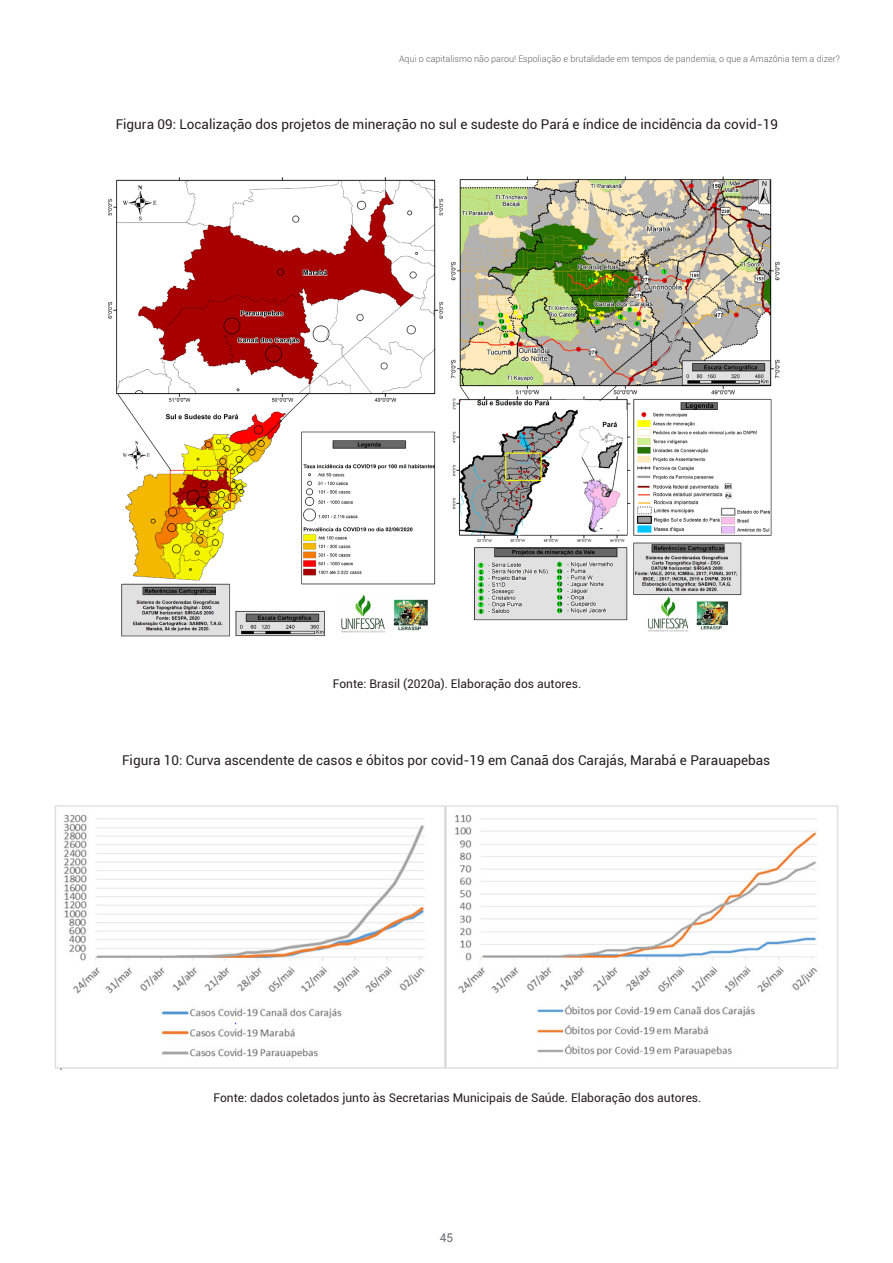
<style>
.page{position:relative;width:893px;height:1263px;background:#fff}
.page>*{position:absolute;margin:0;border:0;box-sizing:border-box;transform-origin:0 0}
.t1{font:13.5px "Roboto";color:#231f20}
.t2{font:12px "Roboto";color:#231f20}
.t3{font:12px "Roboto";color:#6c6d70}
.t4{font:300 9px "Roboto";color:#5f5f62}
</style>
<div class="page">
<img style="left:108px;top:176px;width:672px;height:461px">
<img style="left:55px;top:805px;width:784px;height:264px">
<p class="t4" style="left:399px;top:52px;width:442px">Aqui o capitalismo não parou! Espoliação e brutalidade em tempos de pandemia, o que a Amazônia tem a dizer?</p>
<p class="t1" style="left:116px;top:115px;width:664px">Figura 09: Localização dos projetos de mineração no sul e sudeste do Pará e índice de incidência da covid-19</p>
<p class="t2" style="left:333px;top:675px;width:250px">Fonte: Brasil (2020a). Elaboração dos autores.</p>
<p class="t1" style="left:122px;top:751px;width:650px">Figura 10: Curva ascendente de casos e óbitos por covid-19 em Canaã dos Carajás, Marabá e Parauapebas</p>
<p class="t2" style="left:214px;top:1089px;width:489px">Fonte: dados coletados junto às Secretarias Municipais de Saúde. Elaboração dos autores.</p>
<p class="t3" style="left:440px;top:1229px;width:15px">45</p>
</div>
